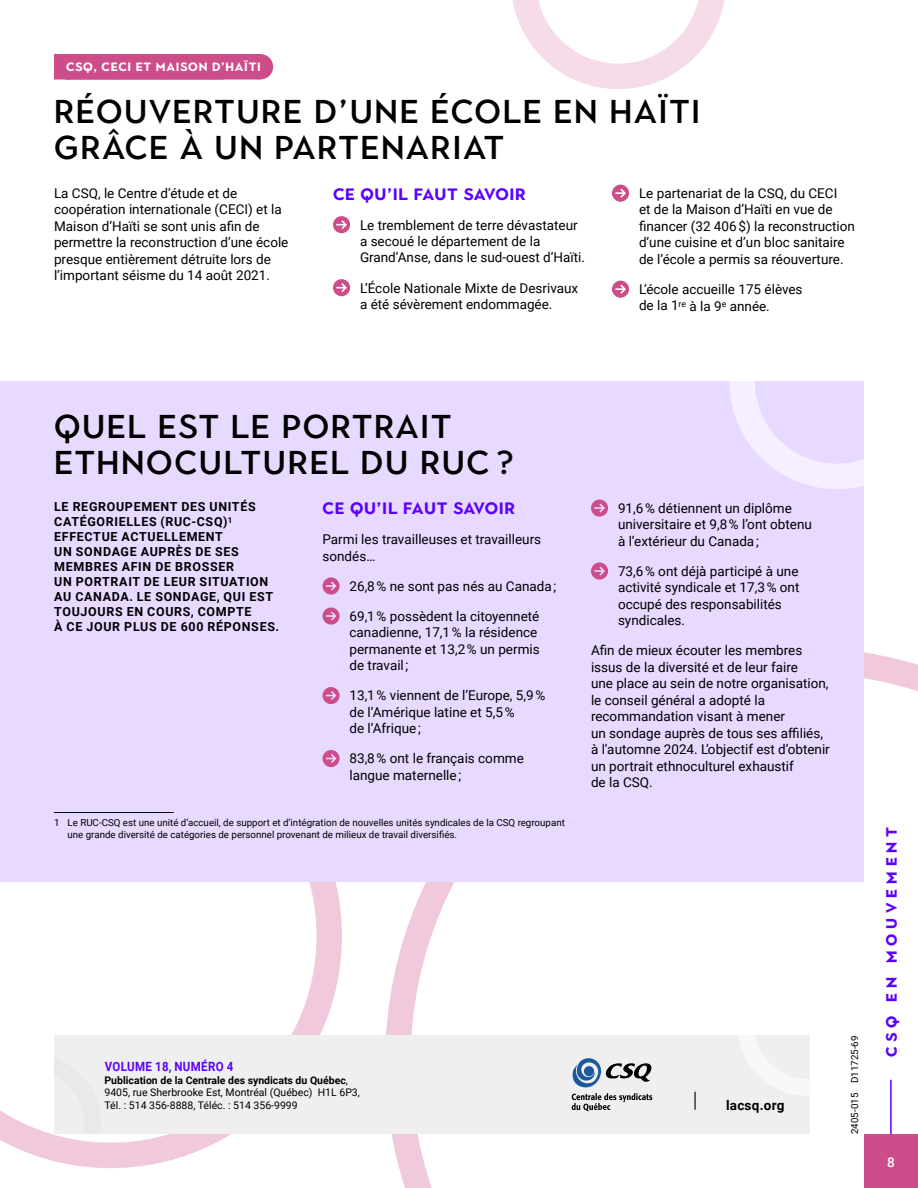
<style>
.page{position:relative;width:918px;height:1188px;background:#fff}
.page>*{position:absolute;margin:0;border:0;box-sizing:border-box;transform-origin:0 0}
.t1{font:500 33px/36px "Town 10 Display";letter-spacing:.05em;color:#000}
.t2{font:700 16.5px "Town 10 Display";letter-spacing:.04em;color:#5b01ff}
.t3{font:700 15px "Town 80 Text";letter-spacing:.33em;color:#5b01ff}
.t4{font:13.5px/16.5px "Roboto";color:#000}
.t5{font:700 13.5px "Roboto";letter-spacing:.02em;color:#000}
.t6{font:500 13.5px "Roboto";color:#fff}
.t7{font:700 12.75px "Roboto";letter-spacing:.03em;color:#5b01ff;scale:.9 1}
.t8{font:700 12.45px/15px "Roboto";letter-spacing:.055em;color:#000}
.t9{font:700 12px "Town 10 Display";letter-spacing:.06em;color:#fff}
.t10{font:10.5px/12.8px "Roboto";color:#000}
.t11{font:9.75px/11.2px "Roboto";color:#000}
.s1{font-weight:700}
</style>
<div class="page">
<svg style="left:512px;top:0;width:212px;height:89px"></svg>
<svg style="left:0;top:882px;width:342px;height:286px"></svg>
<svg style="left:385px;top:652px;width:533px;height:536px"></svg>
<div style="left:54px;top:1036px;width:756px;height:98px;background:#efefef"></div>
<hr style="left:890px;top:1080px;width:2px;height:54px;background:#5b01ff">
<svg style="left:572px;top:1058px;width:80px;height:53px"></svg>
<svg style="left:694px;top:1092px;width:2px;height:17px"></svg>
<div style="left:0;top:382px;width:864px;height:500px;background:#e7d9ff"></div>
<svg style="left:322px;top:577px;width:18px;height:18px"></svg>
<svg style="left:322px;top:607px;width:18px;height:18px"></svg>
<svg style="left:322px;top:687px;width:18px;height:17px"></svg>
<svg style="left:322px;top:750px;width:18px;height:17px"></svg>
<svg style="left:591px;top:499px;width:17px;height:18px"></svg>
<svg style="left:591px;top:562px;width:17px;height:18px"></svg>
<hr style="left:54px;top:812px;width:120px;height:1px;background:#000">
<svg style="left:729px;top:382px;width:135px;height:107px"></svg>
<div style="left:54px;top:54px;width:170px;height:26px;background:#cd4d8a"></div>
<div style="left:67px;top:54px;width:192px;height:26px;background:#cd4d8a"></div>
<svg style="left:115px;top:79px;width:120px;height:1px"></svg>
<svg style="left:259px;top:54px;width:1px;height:26px"></svg>
<svg style="left:333px;top:216px;width:17px;height:17px"></svg>
<svg style="left:333px;top:279px;width:17px;height:17px"></svg>
<svg style="left:612px;top:185px;width:17px;height:17px"></svg>
<svg style="left:612px;top:281px;width:17px;height:17px"></svg>
<p class="t9" style="left:66px;top:60px;width:196px">CSQ, CECI ET MAISON D’HAÏTI</p>
<h1 class="t1" style="left:54px;top:94px;width:648px">RÉOUVERTURE D’UNE ÉCOLE EN HAÏTI<br>GRÂCE À UN PARTENARIAT</h1>
<p class="t4" style="left:54px;top:184px;width:236px">La CSQ, le Centre d’étude et de coopération internationale (CECI) et la Maison d’Haïti se sont unis afin de permettre la reconstruction d’une école presque entièrement détruite lors de l’important séisme du 14 août 2021.</p>
<p class="t2" style="left:333px;top:184px;width:194px">CE QU’IL FAUT SAVOIR</p>
<p class="t4" style="left:639px;top:184px;width:218px">Le partenariat de la CSQ, du CECI<br>et de la Maison d’Haïti en vue de financer (32 406 $) la reconstruction d’une cuisine et d’un bloc sanitaire de l’école a permis sa réouverture.</p>
<p class="t4" style="left:639px;top:280px;width:165px">L’école accueille 175 élèves de la 1<sup>re</sup> à la 9<sup>e</sup> année.</p>
<p class="t4" style="left:360px;top:216px;width:227px">Le tremblement de terre dévastateur a secoué le département de la<br>Grand’Anse, dans le sud-ouest d’Haïti.</p>
<p class="t4" style="left:360px;top:279px;width:220px">L’École Nationale Mixte de Desrivaux a été sévèrement endommagée.</p>
<h1 class="t1" style="left:54px;top:409px;width:461px">QUEL EST LE PORTRAIT<br>ETHNOCULTUREL DU RUC ?</h1>
<p class="t8" style="left:54px;top:499px;width:226px">LE REGROUPEMENT DES UNITÉS<br>CATÉGORIELLES (RUC-CSQ)<sup>1<br></sup>EFFECTUE ACTUELLEMENT<br>UN SONDAGE AUPRÈS DE SES<br>MEMBRES AFIN DE BROSSER<br>UN PORTRAIT DE LEUR SITUATION<br>AU CANADA. LE SONDAGE, QUI EST<br>TOUJOURS EN COURS, COMPTE<br>À CE JOUR PLUS DE 600 RÉPONSES.</p>
<p class="t2" style="left:322px;top:499px;width:194px">CE QU’IL FAUT SAVOIR</p>
<p class="t4" style="left:322px;top:531px;width:220px">Parmi les travailleuses et travailleurs sondés…</p>
<p class="t4" style="left:350px;top:577px;width:208px">26,8 % ne sont pas nés au Canada ;</p>
<p class="t4" style="left:350px;top:607px;width:192px">69,1 % possèdent la citoyenneté canadienne, 17,1 % la résidence permanente et 13,2 % un permis de travail ;</p>
<p class="t4" style="left:350px;top:687px;width:197px">13,1 % viennent de l’Europe, 5,9 % de l’Amérique latine et 5,5 %<br>de l’Afrique ;</p>
<p class="t4" style="left:350px;top:750px;width:176px">83,8 % ont le français comme langue maternelle ;</p>
<p class="t11" style="left:68px;top:817px;width:499px;text-indent:-14px">1 Le RUC-CSQ est une unité d’accueil, de support et d’intégration de nouvelles unités syndicales de la CSQ regroupant une grande diversité de catégories de personnel provenant de milieux de travail diversifiés.</p>
<p class="t4" style="left:618px;top:499px;width:195px">91,6 % détiennent un diplôme universitaire et 9,8 % l’ont obtenu à l’extérieur du Canada ;</p>
<p class="t4" style="left:618px;top:562px;width:183px">73,6 % ont déjà participé à une activité syndicale et 17,3 % ont occupé des responsabilités syndicales.</p>
<p class="t4" style="left:591px;top:642px;width:240px">Afin de mieux écouter les membres issus de la diversité et de leur faire<br>une place au sein de notre organisation, le conseil général a adopté la recommandation visant à mener<br>un sondage auprès de tous ses affiliés, à l’automne 2024. L’objectif est d’obtenir un portrait ethnoculturel exhaustif<br>de la CSQ.</p>
<p class="t7" style="left:105px;top:1057px;width:144px">VOLUME 18, NUMÉRO 4</p>
<p class="t10" style="left:105px;top:1073px;width:257px"><span class="s1">Publication de la Centrale des syndicats du Québec</span>,<br>9405, rue Sherbrooke Est, Montréal (Québec) H1L 6P3,<br>Tél. : 514 356-8888, Téléc. : 514 356-9999</p>
<p class="t5" style="left:726px;top:1096px;width:60px">lacsq.org</p>
<p class="t11" style="left:849px;top:1134px;width:100px;rotate:-90deg">2405-015 D11725-69</p>
<p class="t3" style="left:882px;top:1057px;width:232px;rotate:-90deg">CSQ EN MOUVEMENT</p>
<p class="t6" style="left:887px;top:1152px;width:9px">8</p>
</div>
